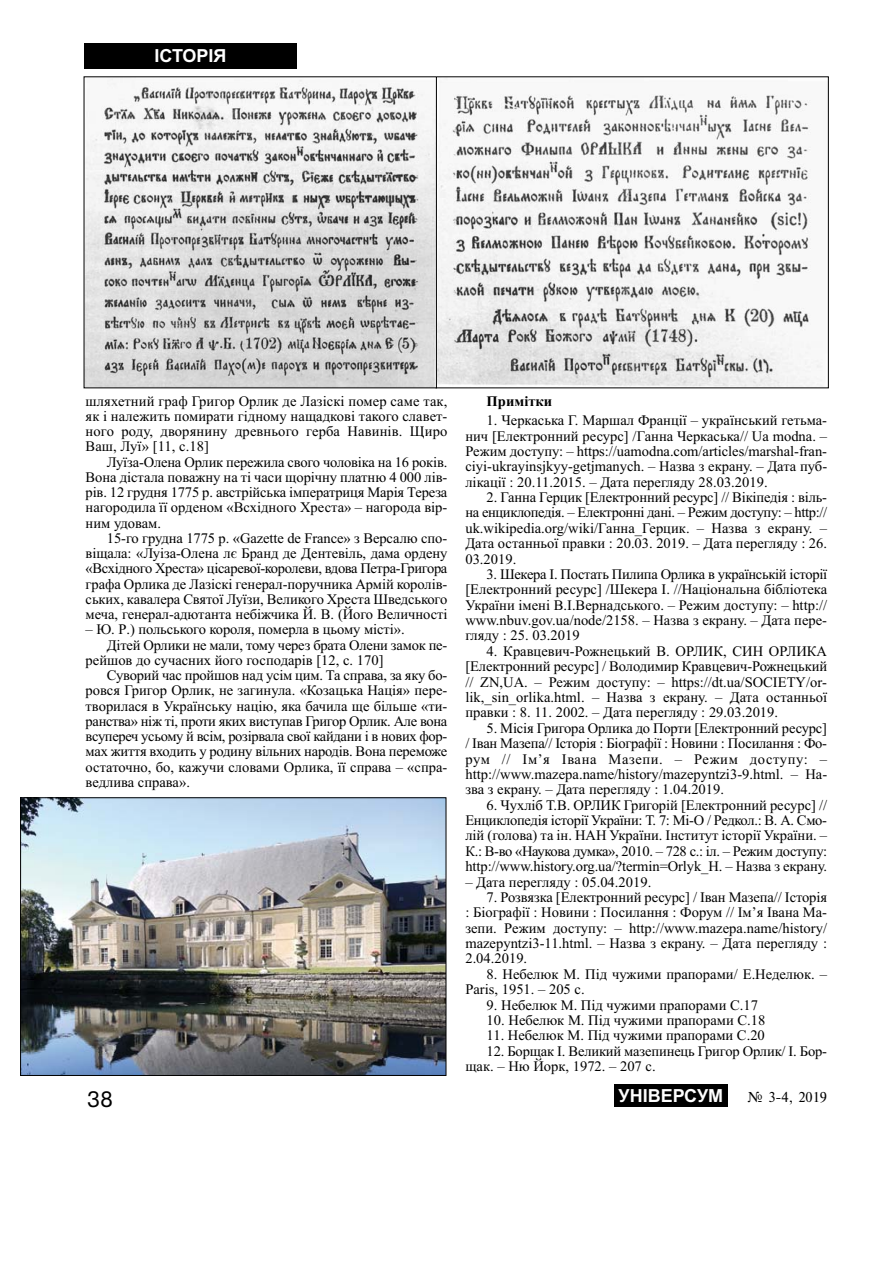
<style>
.page{position:relative;width:893px;height:1263px;background:#fff}
.page>*{position:absolute;margin:0;border:0;box-sizing:border-box;transform-origin:0 0}
.t1{font:21px "Ukr";color:#000}
.t2{font:700 18px "Arial";color:#fff}
.t3{font:15px "Times";color:#000}
.t4{font:14.55px/15.5px "Times New Roman";color:#000;text-align:justify}
.t5{font:14.55px "Times New Roman";letter-spacing:-.025em;color:#000}
.t6{font:14.55px "Times New Roman";letter-spacing:-.02em;color:#000}
.t7{font:700 14.55px "Times New Roman";color:#000}
.s1{font-style:italic}
</style>
<div class="page">
<div style="left:84px;top:43px;width:213px;height:26px;background:#000"></div>
<div style="left:614px;top:1084px;width:113px;height:23px;background:#000"></div>
<img style="left:22px;top:799px;width:422px;height:275px">
<div style="left:20px;top:797px;width:426px;height:279px;border:1px solid #000"></div>
<img style="left:438px;top:79px;width:385px;height:307px">
<svg style="left:86px;top:79px;width:348px;height:307px"></svg>
<p class="t2" style="left:154px;top:46px;width:74px">ІСТОРІЯ</p>
<p class="t4" style="left:86px;top:395px;width:363px">шляхетний граф Григор Орлик де Лазіскі помер саме так, як і належить помирати гідному нащадкові такого славет&shy;ного роду, дворянину древнього герба Навинів. Щиро Ваш, Луї» [11, с.18]</p>
<p class="t4" style="left:86px;top:456px;width:363px;text-indent:21px">Луїза-Олена Орлик пережила свого чоловіка на 16 років.<br>Вона дістала поважну на ті часи щорічну платню 4 000 лів&shy;рів. 12 грудня 1775 р. австрійська імператриця Марія Тереза нагородила її орденом «Всхідного Хреста» <span class="s1">–</span> нагорода вір&shy;ним удовам.</p>
<p class="t4" style="left:86px;top:532px;width:363px;text-indent:21px">15-го грудна 1775 р. «Gazette de France» з Версалю спо&shy;віщала: «Луіза-Олена лє Бранд де Дентевіль, дама ордену «Всхідного Хреста» цісаревої-королеви, вдова Петра-Григора графа Орлика де Лазіскі генерал-поручника Армій королів&shy;ських, кавалера Святої Луїзи, Великого Хреста Шведського меча, генерал-адютанта небіжчика Й. В. (Його Величності</p>
<p class="t4" style="left:86px;top:623px;width:320px">– Ю. Р.) польського короля, померла в цьому місті».</p>
<p class="t4" style="left:107px;top:638px;width:342px">Дітей Орлики не мали, тому через брата Олени замок пе-</p>
<p class="t4" style="left:86px;top:654px;width:299px">рейшов до сучасних його господарів [12, c. 170]</p>
<p class="t4" style="left:107px;top:669px;width:342px">Суворий час пройшов над усім цим. Та справа, за яку бо-</p>
<p class="t4" style="left:86px;top:684px;width:363px">ровся Григор Орлик, не загинула. «Козацька Нація» пере-</p>
<p class="t4" style="left:86px;top:699px;width:363px">творилася в Українську націю, яка бачила ще більше «ти-</p>
<p class="t5" style="left:86px;top:716px;width:363px">ранства» ніж ті, проти яких виступав Григор Орлик. Але вона</p>
<p class="t5" style="left:86px;top:731px;width:363px">всупереч усьому й всім, розірвала свої кайдани і в нових фор-</p>
<p class="t6" style="left:86px;top:746px;width:363px">мах життя входить у родину вільних народів. Вона переможе</p>
<p class="t4" style="left:86px;top:760px;width:363px">остаточно, бо, кажучи словами Орлика, її справа <span class="s1">–</span> «спра-</p>
<p class="t4" style="left:86px;top:776px;width:106px">ведлива справа».</p>
<p class="t7" style="left:486px;top:396px;width:67px">Примітки</p>
<p class="t4" style="left:465px;top:414px;width:363px;text-indent:21px">1. Черкаська Г. Маршал Франції – український гетьма&shy;нич [Електронний ресурс] /Ганна Черкаська// Ua modna. – Режим доступу: – https://uamodna.com/articles/marshal-fran&shy;ciyi-ukrayinsjkyy-getjmanych. – Назва з екрану. – Дата пуб&shy;лікації : 20.11.2015. – Дата перегляду 28.03.2019.</p>
<p class="t4" style="left:465px;top:491px;width:363px;text-indent:21px">2. Ганна Герцик [Електронний ресурс] // Вікіпедія : віль&shy;на енциклопедія. – Електронні дані. – Режим доступу: – http:// uk.wikipedia.org/wiki/Ганна_Герцик. – Назва з екрану. – Дата останньої правки : 20.03. 2019. – Дата перегляду : 26.<br>03.2019.</p>
<p class="t4" style="left:465px;top:568px;width:363px;text-indent:21px">3. Шекера І. Постать Пилипа Орлика в українській історії [Електронний ресурс] /Шекера І. //Національна бібліотека України імені В.І.Вернадського. – Режим доступу: – http:// www.nbuv.gov.ua/node/2158. – Назва з екрану. – Дата пере&shy;гляду : 25. 03.2019</p>
<p class="t4" style="left:465px;top:645px;width:363px;text-indent:21px">4. Кравцевич-Рожнецький В. ОРЛИК, СИН ОРЛИКА [Електронний ресурс] / Володимир Кравцевич-Рожнецький // ZN,UA. – Режим доступу: – https://dt.ua/SOCIETY/or&shy;lik,_sin_orlika.html. – Назва з екрану. – Дата останньої правки : 8. 11. 2002. – Дата перегляду : 29.03.2019.</p>
<p class="t4" style="left:465px;top:722px;width:363px;text-indent:21px">5. Місія Григора Орлика до Порти [Електронний ресурс] / Іван Мазепа// Історія : Біографії : Новини : Посилання : Фо&shy;рум // Ім’я Івана Мазепи. – Режим доступу: – http://www.mazepa.name/history/mazepyntzi3-9.html. – На&shy;зва з екрану. – Дата перегляду : 1.04.2019.</p>
<p class="t4" style="left:465px;top:798px;width:363px;text-indent:21px">6. Чухліб Т.В. ОРЛИК Григорій [Електронний ресурс] // Енциклопедія історії України: Т. 7: Мі-О / Редкол.: В. А. Смо&shy;лій (голова) та ін. НАН України. Інститут історії України. – К.: В-во «Наукова думка», 2010. – 728 с.: іл. – Режим доступу: http://www.history.org.ua/?termin=Orlyk_H. – Назва з екрану.</p>
<p class="t4" style="left:465px;top:875px;width:187px">– Дата перегляду : 05.04.2019.</p>
<p class="t4" style="left:465px;top:891px;width:363px;text-indent:21px">7. Розвязка [Електронний ресурс] / Іван Мазепа// Історія : Біографії : Новини : Посилання : Форум // Ім’я Івана Ма&shy;зепи. Режим доступу: – http://www.mazepa.name/history/ mazepyntzi3-11.html. – Назва з екрану. – Дата перегляду :<br>2.04.2019.</p>
<p class="t4" style="left:465px;top:968px;width:363px;text-indent:21px">8. Небелюк М. Під чужими прапорами/ Е.Неделюк. –<br>Paris, 1951. – 205 с.</p>
<p class="t4" style="left:486px;top:998px;width:273px">9. Небелюк М. Під чужими прапорами С.17</p>
<p class="t4" style="left:486px;top:1014px;width:280px">10. Небелюк М. Під чужими прапорами С.18</p>
<p class="t4" style="left:486px;top:1029px;width:280px">11. Небелюк М. Під чужими прапорами С.20</p>
<p class="t4" style="left:465px;top:1045px;width:363px;text-indent:21px">12. Борщак І. Великий мазепинець Григор Орлик/ І. Бор&shy;щак. – Ню Йорк, 1972. – 207 с.</p>
<h1 class="t1" style="left:87px;top:1087px;width:27px">38</h1>
<p class="t2" style="left:618px;top:1085px;width:106px">УНІВЕРСУМ</p>
<p class="t3" style="left:747px;top:1088px;width:81px">‹ 3-4, 2019</p>
</div>
